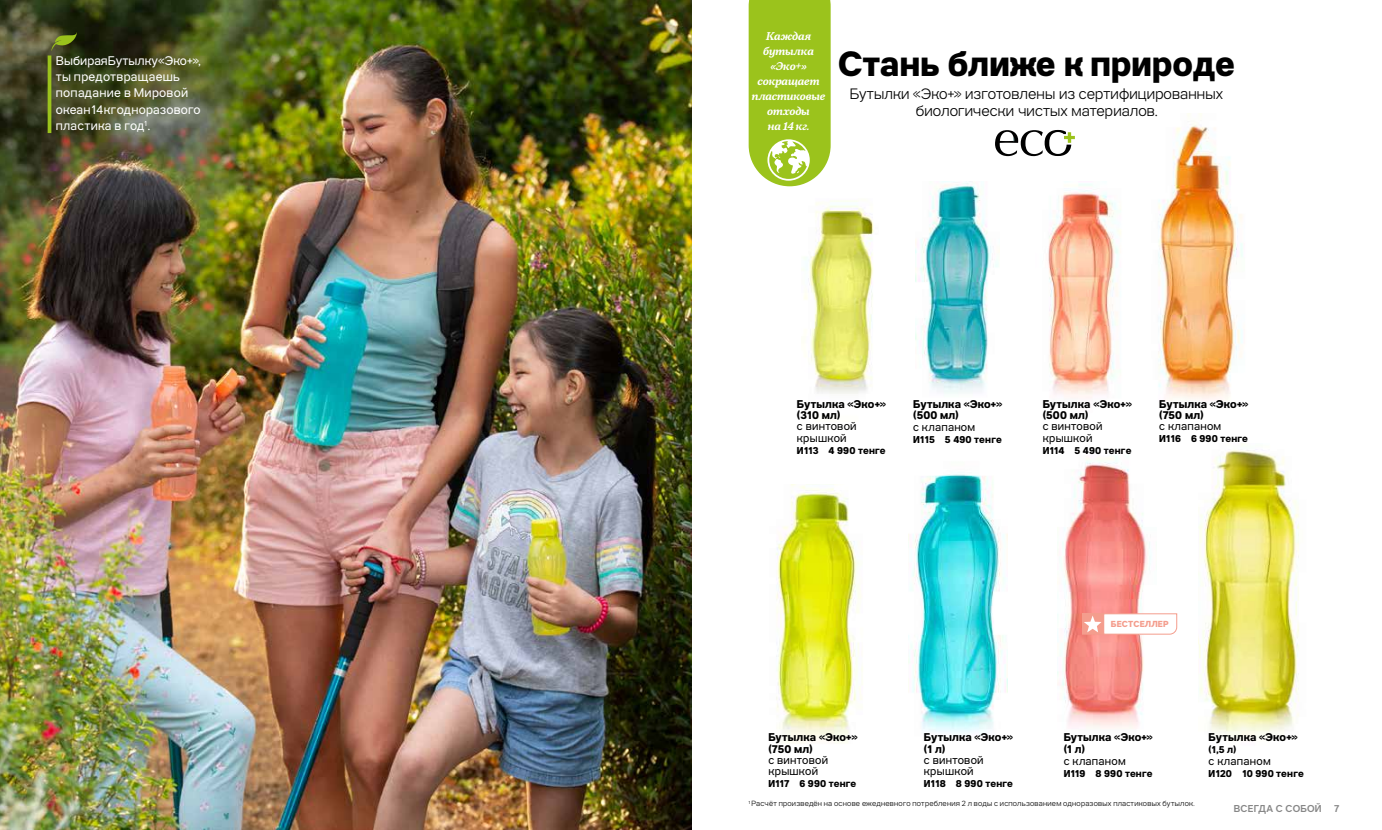
<style>
.page{position:relative;width:1382px;height:830px;background:#fff}
.page>*{position:absolute;margin:0;border:0;box-sizing:border-box;transform-origin:0 0}
.t1{font:800 35px "Tupper PRO";letter-spacing:.005em;color:#000}
.t2{font:300 15px/17.5px "Tupper PRO";letter-spacing:.005em;color:#000;text-align:center}
.t3{font:12.5px/16.2px "Tupper PRO";letter-spacing:.015em;color:#fff}
.t4{font:700 11.25px/11.2px "Tupper PRO";letter-spacing:.01em;color:#000}
.t5{font:11.25px/11.2px "Tupper PRO";letter-spacing:.02em;color:#000}
.t6{font:italic 700 11.25px/15px "Tupper Serif";letter-spacing:-.015em;color:#fff;text-align:center}
.t7{font:700 10px "Tupper PRO";letter-spacing:.01em;color:#000}
.t8{font:500 10px "Tupper PRO";letter-spacing:.02em;color:#878787}
.t9{font:800 8.75px "Tupper PRO";letter-spacing:.02em;color:#f49d8d}
.t10{font:300 7.5px "Tupper PRO";letter-spacing:.03em;color:#000}
</style>
<div class="page">
<img style="left:916px;top:181px;width:84px;height:213px">
<img style="left:0;top:0;width:691px;height:829px">
<img style="left:1158px;top:113px;width:85px;height:287px">
<img style="left:1161px;top:126px;width:73px;height:253px">
<img style="left:1198px;top:443px;width:101px;height:294px">
<img style="left:1206px;top:451px;width:89px;height:259px">
<img style="left:908px;top:472px;width:99px;height:262px">
<img style="left:803px;top:200px;width:71px;height:194px">
<img style="left:812px;top:211px;width:60px;height:167px">
<img style="left:1048px;top:183px;width:73px;height:215px">
<img style="left:1057px;top:455px;width:100px;height:274px">
<img style="left:1065px;top:465px;width:80px;height:245px">
<svg style="left:1084px;top:612px;width:94px;height:22px"></svg>
<div style="left:1082px;top:613px;width:21px;height:21px;border:1px solid #f49d8d"></div>
<svg style="left:995px;top:130px;width:80px;height:26px"></svg>
<img style="left:776px;top:484px;width:87px;height:259px">
<svg style="left:749px;top:0;width:82px;height:186px;background:#a4c831"></svg>
<hr style="left:48px;top:55px;width:3px;height:78px;background:#9bc31c">
<svg style="left:51px;top:32px;width:26px;height:19px"></svg>
<p class="t3" style="left:56px;top:52px;width:146px">Выбирая Бутылку «Эко+», ты предотвращаешь попадание в Мировой океан 14 кг одноразового пластика в год<sup>1</sup>.</p>
<p class="t6" style="left:752px;top:29px;width:75px">Каждая бутылка «Эко+» сокращает пластиковые отходы<br>на 14 кг.</p>
<h1 class="t1" style="left:838px;top:43px;width:398px">Стань ближе к природе</h1>
<h2 class="t2" style="left:850px;top:83px;width:375px">Бутылки «Эко+» изготовлены из сертифицированных биологически чистых материалов.</h2>
<p class="t4" style="left:797px;top:397px;width:91px">Бутылка «Эко+» (310 мл)</p>
<p class="t5" style="left:797px;top:419px;width:61px;line-height:12px">с винтовой крышкой</p>
<p class="t7" style="left:797px;top:442px;width:90px">И113 4 990 тенге</p>
<p class="t4" style="left:913px;top:397px;width:91px">Бутылка «Эко+» (500 мл)</p>
<p class="t5" style="left:913px;top:420px;width:64px">с клапаном</p>
<p class="t7" style="left:913px;top:431px;width:90px">И115 5 490 тенге</p>
<p class="t4" style="left:1043px;top:397px;width:91px">Бутылка «Эко+» (500 мл)</p>
<p class="t5" style="left:1043px;top:419px;width:61px">с винтовой крышкой</p>
<p class="t7" style="left:1043px;top:442px;width:90px">И114 5 490 тенге</p>
<p class="t4" style="left:1159px;top:397px;width:91px">Бутылка «Эко+» (750 мл)</p>
<p class="t5" style="left:1159px;top:419px;width:64px">с клапаном</p>
<p class="t7" style="left:1159px;top:430px;width:90px">И116 6 990 тенге</p>
<p class="t4" style="left:768px;top:730px;width:91px">Бутылка «Эко+» (750 мл)</p>
<p class="t5" style="left:768px;top:753px;width:61px">с винтовой крышкой</p>
<p class="t7" style="left:768px;top:775px;width:90px">И117 6 990 тенге</p>
<p class="t4" style="left:924px;top:730px;width:91px">Бутылка «Эко+» (1 л)</p>
<p class="t5" style="left:924px;top:753px;width:61px">с винтовой крышкой</p>
<p class="t7" style="left:924px;top:775px;width:91px">И118 8 990 тенге</p>
<p class="t9" style="left:1111px;top:618px;width:59px">БЕСТСЕЛЛЕР</p>
<p class="t4" style="left:1064px;top:730px;width:91px">Бутылка «Эко+» (1 л)</p>
<p class="t5" style="left:1064px;top:753px;width:64px">с клапаном</p>
<p class="t7" style="left:1064px;top:764px;width:90px">И119 8 990 тенге</p>
<p class="t4" style="left:1209px;top:730px;width:91px">Бутылка «Эко+»</p>
<p class="t7" style="left:1209px;top:741px;width:29px">(1,5 л)</p>
<p class="t5" style="left:1209px;top:753px;width:64px">с клапаном</p>
<p class="t7" style="left:1209px;top:764px;width:97px">И120 10 990 тенге</p>
<p class="t10" style="left:749px;top:797px;width:447px"><sup>1</sup> Расчёт произведён на основе ежедневного потребления 2 л воды с использованием одноразовых пластиковых бутылок.</p>
<p class="t8" style="left:1234px;top:800px;width:107px">ВСЕГДА С СОБОЙ 7</p>
</div>
